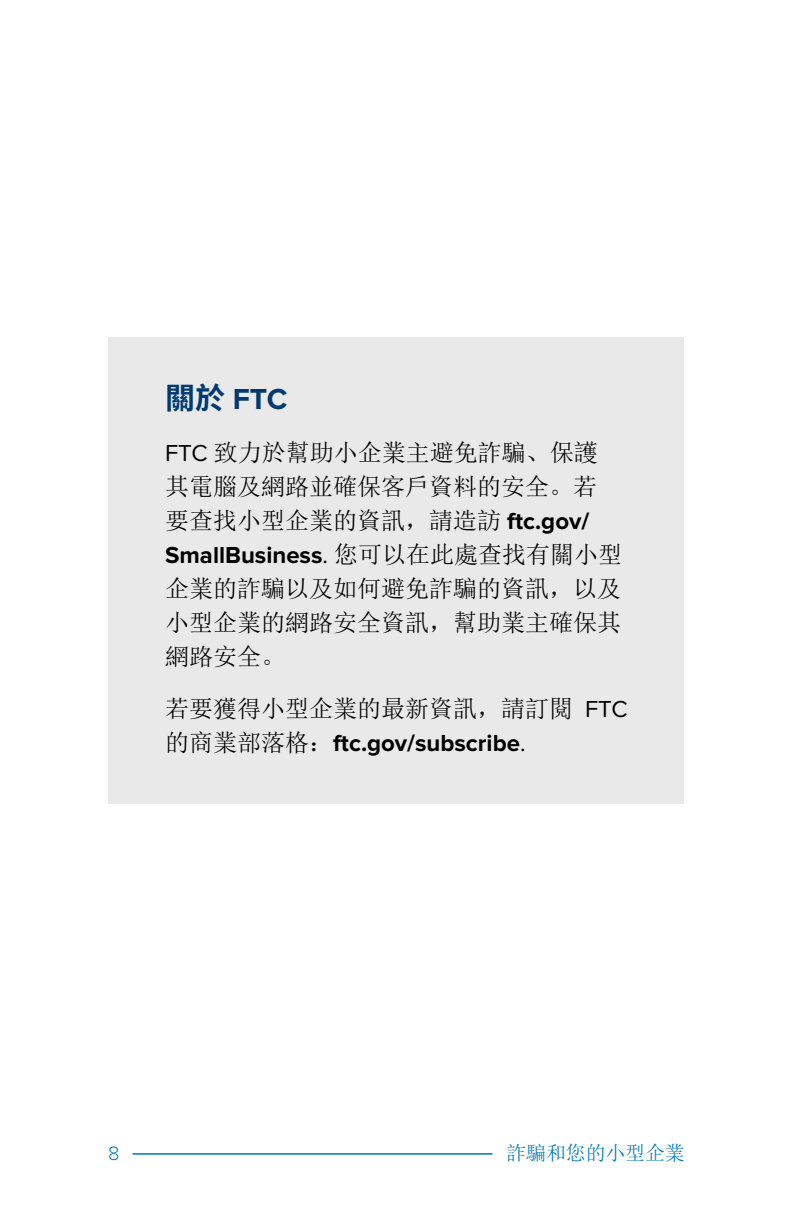
<style>
.page{position:relative;width:792px;height:1224px;background:#fff}
.page>*{position:absolute;margin:0;border:0;box-sizing:border-box;transform-origin:0 0}
.t1{font:700 30px "Proxima Nova";color:#003a70}
.t2{font:24px/34px "Sim Sun";color:#000}
.t3{font:20px "Sim Sun";letter-spacing:-.01em;color:#007bbb}
.t4{font:300 20px "Proxima Nova";color:#007bbb}
.s1{font-family:"Source Han Sans SC"}
.s2{font-family:"Proxima Nova"}
.s3{font-family:"Proxima Nova";font-weight:700}
</style>
<div class="page">
<hr style="left:132px;top:1153px;width:360px;height:2px;background:#007bbb">
<div style="left:108px;top:337px;width:576px;height:467px;background:#e9e9ea"></div>
<h1 class="t1" style="left:165px;top:382px;width:124px"><span class="s1">關於</span> FTC</h1>
<p class="t2" style="left:165px;top:436px;width:459px"><span class="s2">FTC</span> 致力於幫助小企業主避免詐騙、保護其電腦及網路並確保客戶資料的安全。若要查找小型企業的資訊，請造訪 <span class="s3">ftc.gov/<br>SmallBusiness</span><span class="s2">.</span> 您可以在此處查找有關小型企業的詐騙以及如何避免詐騙的資訊，以及小型企業的網路安全資訊，幫助業主確保其網路安全。</p>
<p class="t2" style="left:165px;top:692px;width:464px">若要獲得小型企業的最新資訊，請訂閱 <span class="s2">FTC</span>的商業部落格：<span class="s3">ftc.gov/subscribe</span><span class="s2">.</span></p>
<p class="t4" style="left:108px;top:1142px;width:13px">8</p>
<p class="t3" style="left:506px;top:1143px;width:180px">詐騙和您的小型企業</p>
</div>
